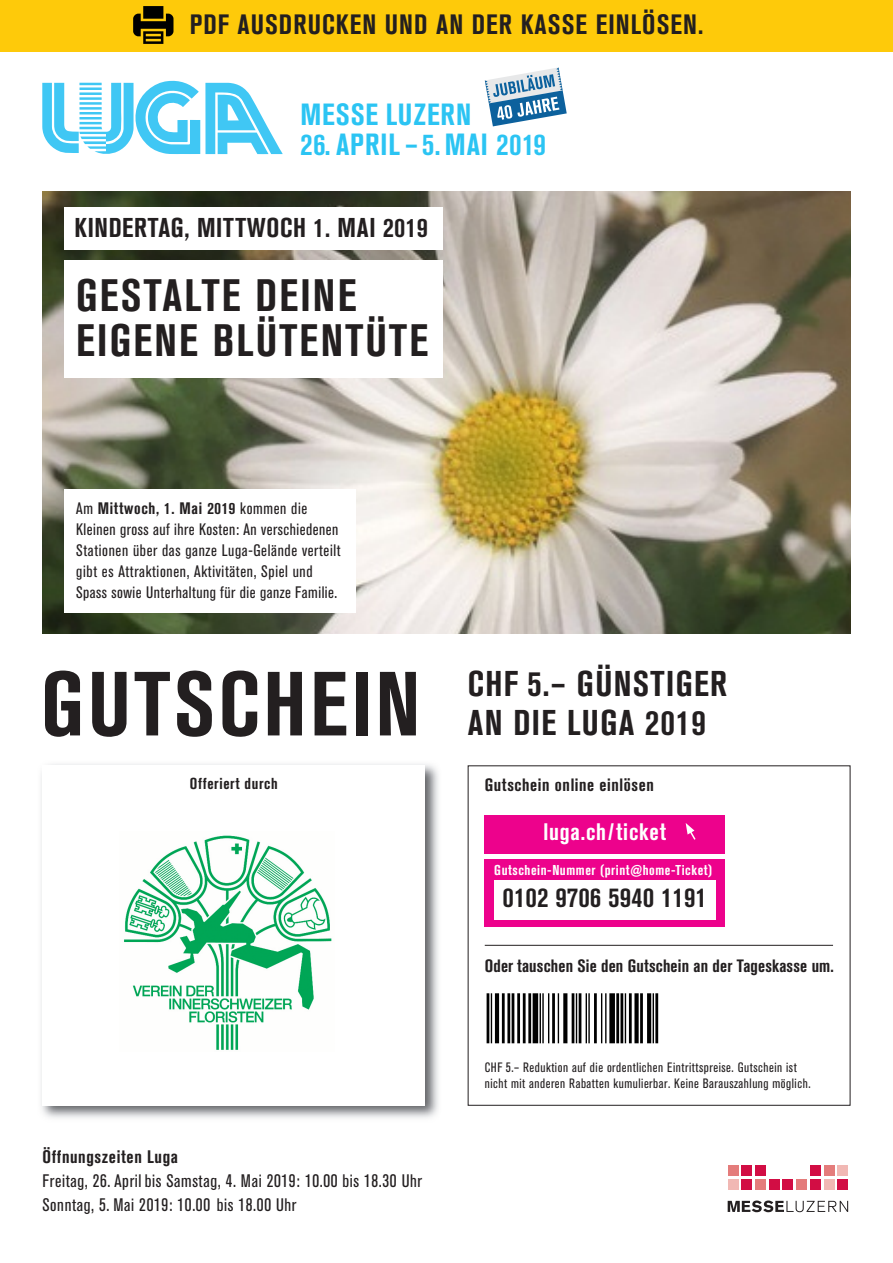
<style>
.page{position:relative;width:893px;height:1263px;background:#fff}
.page>*{position:absolute;margin:0;border:0;box-sizing:border-box;transform-origin:0 0}
.t1{font:700 condensed 90px "Akzidenz Grotesk BQ";letter-spacing:.04em;color:#231f20}
.t2{font:56.85px "Code 128";color:#000}
.t3{font:700 condensed 45px/45px "Akzidenz Grotesk BQ";letter-spacing:.05em;color:#231f20}
.t4{font:700 condensed 35.55px/39.5px "Akzidenz Grotesk BQ";letter-spacing:.04em;color:#231f20}
.t5{font:700 condensed 30.3px "Akzidenz Grotesk BQ";letter-spacing:.03em;color:#2bc4f3}
.t6{font:700 condensed 27.75px "Akzidenz Grotesk BQ";letter-spacing:.04em;color:#231f20}
.t7{font:700 condensed 27.6px "Akzidenz Grotesk BQ";letter-spacing:.02em;color:#231f20}
.t8{font:700 condensed 27px "Akzidenz Grotesk BQ";letter-spacing:.025em;color:#231f20}
.t9{font:700 condensed 23.7px "Akzidenz Grotesk BQ";letter-spacing:.035em;color:#fff}
.t10{font:condensed 18px/24px "Akzidenz Grotesk BQ";letter-spacing:.035em;color:#231f20}
.t11{font:700 condensed 18px "Akzidenz Grotesk BQ";letter-spacing:.035em;color:#231f20}
.t12{font:700 condensed 17.7px "Akzidenz Grotesk BQ";letter-spacing:.01em;color:#231f20}
.t13{font:700 condensed 17.7px "Akzidenz Grotesk BQ";letter-spacing:.035em;color:#231f20}
.t14{font:condensed 16.5px/21px "Akzidenz Grotesk BQ";letter-spacing:.03em;color:#231f20}
.t15{font:700 condensed 15.75px "Akzidenz Grotesk BQ";letter-spacing:.04em;color:#231f20}
.t16{font:700 condensed 14.25px "Akzidenz Grotesk BQ";letter-spacing:.04em;color:#fff}
.t17{font:condensed 13.5px/16.5px "Akzidenz Grotesk BQ";letter-spacing:.04em;color:#231f20}
.s1{font-weight:700}
</style>
<div class="page">
<div style="left:0;top:0;width:893px;height:51px;background:#feca0a"></div>
<svg style="left:133px;top:6px;width:40px;height:38px"></svg>
<svg style="left:42px;top:81px;width:241px;height:73px"></svg>
<svg style="left:485px;top:67px;width:82px;height:59px"></svg>
<img style="left:43px;top:191px;width:807px;height:442px">
<div style="left:728px;top:1179px;width:11px;height:11px;background:#f1b8b4"></div>
<div style="left:741px;top:1179px;width:11px;height:11px;background:#d20d44"></div>
<div style="left:755px;top:1179px;width:11px;height:11px;background:#e47c7b"></div>
<div style="left:769px;top:1179px;width:11px;height:11px;background:#d20d44"></div>
<div style="left:782px;top:1179px;width:11px;height:11px;background:#d20d44"></div>
<div style="left:796px;top:1179px;width:11px;height:11px;background:#e47c7b"></div>
<div style="left:810px;top:1179px;width:11px;height:11px;background:#d20d44"></div>
<div style="left:823px;top:1179px;width:11px;height:11px;background:#f1b8b4"></div>
<div style="left:837px;top:1179px;width:11px;height:11px;background:#d20d44"></div>
<div style="left:728px;top:1165px;width:11px;height:11px;background:#e47c7b"></div>
<div style="left:741px;top:1165px;width:11px;height:11px;background:#d20d44"></div>
<div style="left:755px;top:1165px;width:11px;height:11px;background:#d20d44"></div>
<div style="left:810px;top:1165px;width:11px;height:11px;background:#d20d44"></div>
<div style="left:823px;top:1165px;width:11px;height:11px;background:#e47c7b"></div>
<div style="left:837px;top:1165px;width:11px;height:11px;background:#f1b8b4"></div>
<svg style="left:728px;top:1200px;width:120px;height:12px"></svg>
<img style="left:41px;top:764px;width:398px;height:354px">
<div style="left:43px;top:765px;width:382px;height:341px;background:#fff"></div>
<div style="left:485px;top:859px;width:240px;height:67px;background:#ed028c"></div>
<div style="left:494px;top:880px;width:221px;height:39px;background:#fff"></div>
<div style="left:485px;top:815px;width:240px;height:39px;background:#ed028c"></div>
<svg style="left:686px;top:823px;width:10px;height:17px"></svg>
<hr style="left:485px;top:945px;width:348px;height:1px;background:#231f20">
<img style="left:124px;top:835px;width:208px;height:215px">
<div style="left:64px;top:260px;width:378px;height:118px;background:#fff"></div>
<div style="left:64px;top:208px;width:378px;height:42px;background:#fff"></div>
<div style="left:64px;top:490px;width:291px;height:123px;background:#fff"></div>
<h3 class="t6" style="left:190px;top:14px;width:515px">PDF AUSDRUCKEN UND AN DER KASSE EINLÖSEN.</h3>
<h3 class="t5" style="left:300px;top:104px;width:172px">MESSE LUZERN</h3>
<h3 class="t5" style="left:300px;top:134px;width:247px">26. APRIL–5.MAI 2019</h3>
<h3 class="t8" style="left:75px;top:218px;width:355px">KINDERTAG, MITTWOCH 1. MAI 2019</h3>
<h3 class="t3" style="left:76px;top:277px;width:353px">GESTALTE DEINE<br>EIGENE BLÜTENTÜTE</h3>
<p class="t14" style="left:76px;top:498px;width:266px">Am <span class="s1">Mittwoch, 1. Mai 2019</span> kommen die Kleinen gross auf ihre Kosten: An verschiedenen Stationen über das ganze Luga-Gelände verteilt gibt es Attraktionen, Aktivitäten, Spiel und Spass sowie Unterhaltung für die ganze Familie.</p>
<h1 class="t1" style="left:41px;top:672px;width:381px">GUTSCHEIN</h1>
<h3 class="t4" style="left:468px;top:666px;width:261px">CHF 5.– GÜNSTIGER<br>AN DIE LUGA 2019</h3>
<p class="t15" style="left:190px;top:778px;width:89px">Offeriert durch</p>
<p class="t11" style="left:43px;top:1151px;width:137px">Öffnungszeiten Luga</p>
<p class="t10" style="left:43px;top:1170px;width:381px">Freitag, 26. Aprilbis Samstag, 4. Mai 2019: 10.00 bis 18.30 Uhr<br>Sonntag, 5. Mai 2019: 10.00 bis 18.00 Uhr</p>
<p class="t13" style="left:485px;top:778px;width:171px">Gutschein online einlösen</p>
<h3 class="t9" style="left:543px;top:823px;width:124px">luga.ch/ticket</h3>
<p class="t16" style="left:494px;top:865px;width:220px">Gutschein-Nummer (print@home-Ticket)</p>
<h3 class="t7" style="left:503px;top:887px;width:205px">0102 9706 5940 1191</h3>
<p class="t12" style="left:485px;top:959px;width:351px">Oder tauschen Sie den Gutschein an der Tageskasse um.</p>
<h2 class="t2" style="left:473px;top:990px;width:31px">●</h2>
<p class="t17" style="left:485px;top:1060px;width:327px">CHF 5.– Reduktion auf die ordentlichen Eintrittspreise. Gutschein ist nicht mit anderen Rabatten kumulierbar. Keine Barauszahlung möglich.</p>
</div>
